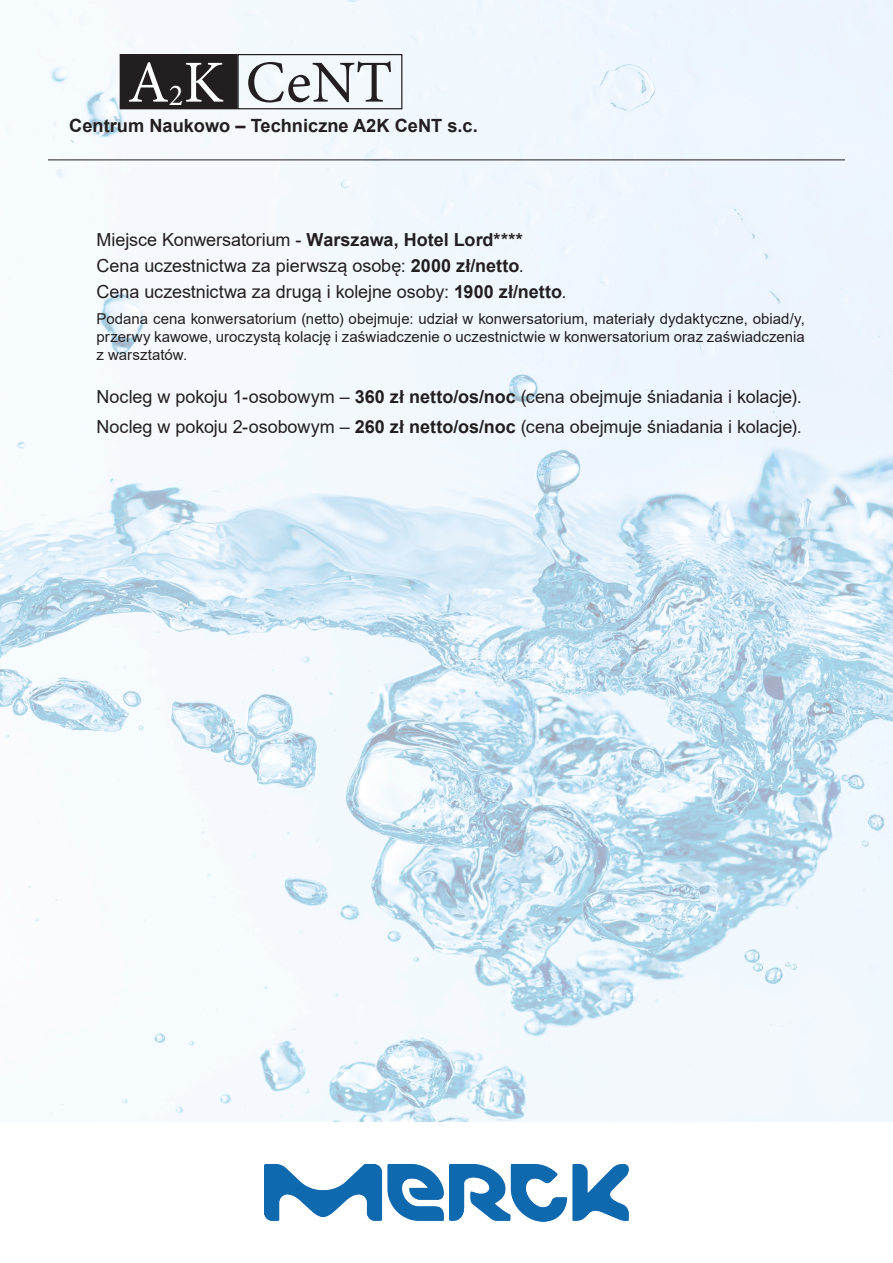
<style>
.page{position:relative;width:893px;height:1263px;background:#fff}
.page>*{position:absolute;margin:0;border:0;box-sizing:border-box;transform-origin:0 0}
.t1{font:59.55px "Minion Pro";color:#231f20}
.t2{font:700 18.3px "Arial";color:#231f20}
.t3{font:18px "Arial";letter-spacing:-.005em;color:#231f20}
.t4{font:15px/18px "Arial";letter-spacing:.005em;color:#231f20;text-align:justify}
.s1{color:#fff}
.s2{font-size:30.45px;color:#fff}
.s3{font-weight:700}
</style>
<div class="page">
<img style="left:264px;top:1164px;width:365px;height:58px">
<img style="left:1px;top:0;width:892px;height:1122px">
<div style="left:120px;top:55px;width:117px;height:54px;background:#231f20"></div>
<div style="left:120px;top:54px;width:118px;height:55px;border:1px solid #231f20"></div>
<div style="left:237px;top:54px;width:165px;height:55px;border:1px solid #231f20"></div>
<hr style="left:48px;top:159px;width:797px;height:1px;background:#231f20">
<p class="t1" style="left:128px;top:43px;width:266px"><span class="s1">A</span><span class="s2">2</span><span class="s1">K</span> CeNT</p>
<p class="t2" style="left:69px;top:113px;width:410px">Centrum Naukowo – Techniczne A2K CeNT s.c.</p>
<p class="t3" style="left:97px;top:227px;width:428px">Miejsce Konwersatorium - <span class="s3">Warszawa, Hotel Lord****</span></p>
<p class="t3" style="left:97px;top:253px;width:429px">Cena uczestnictwa za pierwszą osobę: <span class="s3">2000 zł/netto</span>.</p>
<p class="t3" style="left:97px;top:279px;width:471px">Cena uczestnictwa za drugą i kolejne osoby: <span class="s3">1900 zł/netto</span>.</p>
<p class="t4" style="left:97px;top:310px;width:710px">Podana cena konwersatorium (netto) obejmuje: udział w konwersatorium, materiały dydaktyczne, obiad/y, przerwy kawowe, uroczystą kolację i zaświadczenie o uczestnictwie w konwersatorium oraz zaświadczenia z warsztatów.</p>
<p class="t3" style="left:97px;top:384px;width:707px">Nocleg w pokoju 1-osobowym – <span class="s3">360 zł netto/os/noc</span> (cena obejmuje śniadania i kolacje).</p>
<p class="t3" style="left:97px;top:414px;width:707px">Nocleg w pokoju 2-osobowym – <span class="s3">260 zł netto/os/noc</span> (cena obejmuje śniadania i kolacje).</p>
</div>
